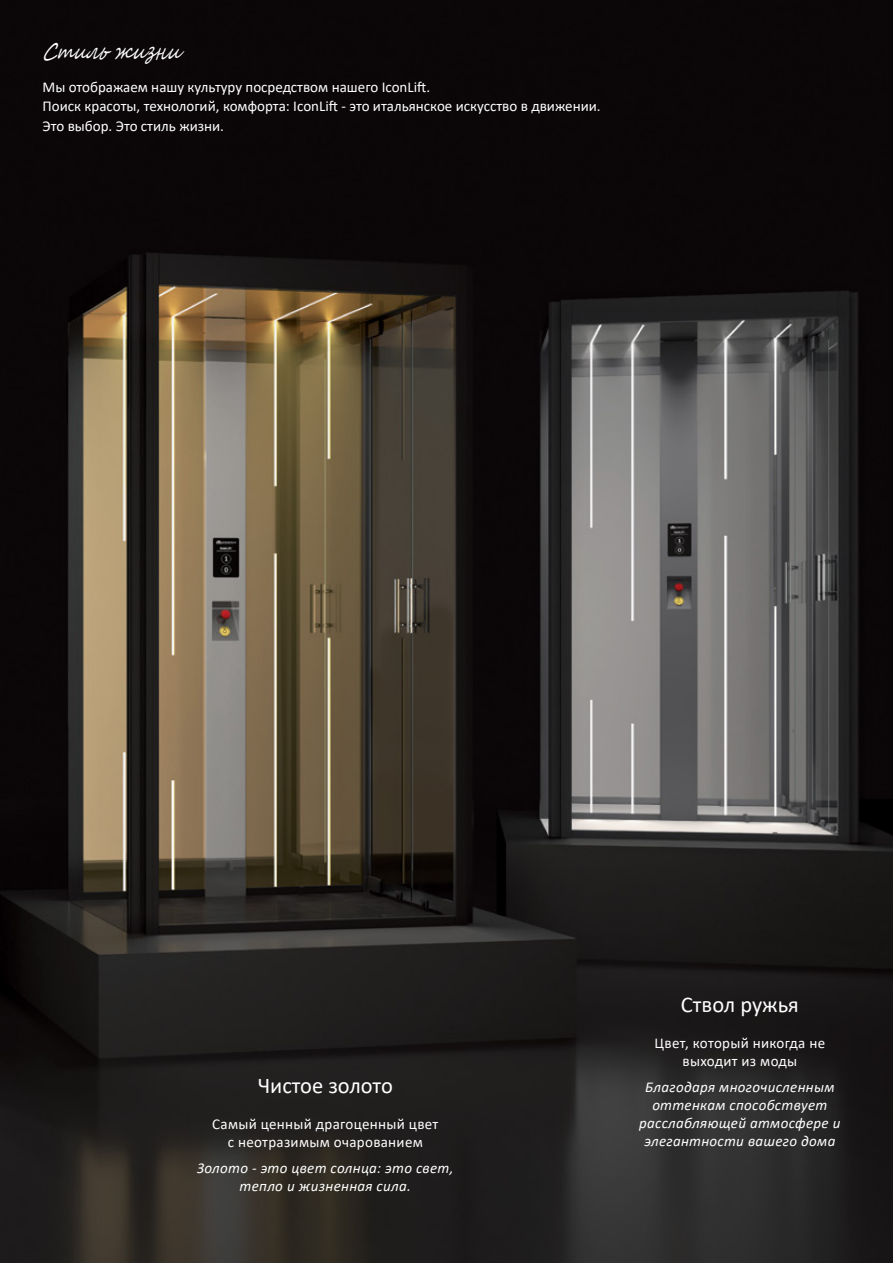
<style>
.page{position:relative;width:893px;height:1263px;background:#fff}
.page>*{position:absolute;margin:0;border:0;box-sizing:border-box;transform-origin:0 0}
.t1{font:22.5px "Calibri";color:#fff}
.t2{font:italic 22.5px "Segoe Script";color:#fff;scale:.75 1}
.t3{font:15px/19.5px "Calibri";color:#fff}
.t4{font:italic 15px/18px "Calibri";letter-spacing:.02em;color:#fff;text-align:center}
.t5{font:15px/18px "Calibri";letter-spacing:.02em;color:#fff;text-align:center}
</style>
<div class="page">
<img style="left:0;top:0;width:893px;height:1263px">
<h1 class="t2" style="left:43px;top:33px;width:198px">Стильжизни</h1>
<p class="t3" style="left:43px;top:77px;width:560px">Мы отображаем нашу культуру посредством нашего IconLift.<br>Поиск красоты, технологий, комфорта: IconLift - это итальянское искусство в движении.<br>Это выбор. Это стиль жизни.</p>
<h1 class="t1" style="left:258px;top:1070px;width:137px">Чистое золото</h1>
<p class="t5" style="left:212px;top:1114px;width:228px">Самый ценный драгоценный цвет с неотразимым очарованием</p>
<p class="t4" style="left:197px;top:1159px;width:258px">Золото - это цвет солнца: это свет, тепло и жизненная сила.</p>
<h1 class="t1" style="left:681px;top:989px;width:120px">Ствол ружья</h1>
<p class="t5" style="left:655px;top:1033px;width:172px">Цвет, который никогда не выходит из моды</p>
<p class="t4" style="left:639px;top:1078px;width:203px">Благодаря многочисленным оттенкам способствует расслабляющей атмосфере и элегантности вашего дома</p>
</div>
